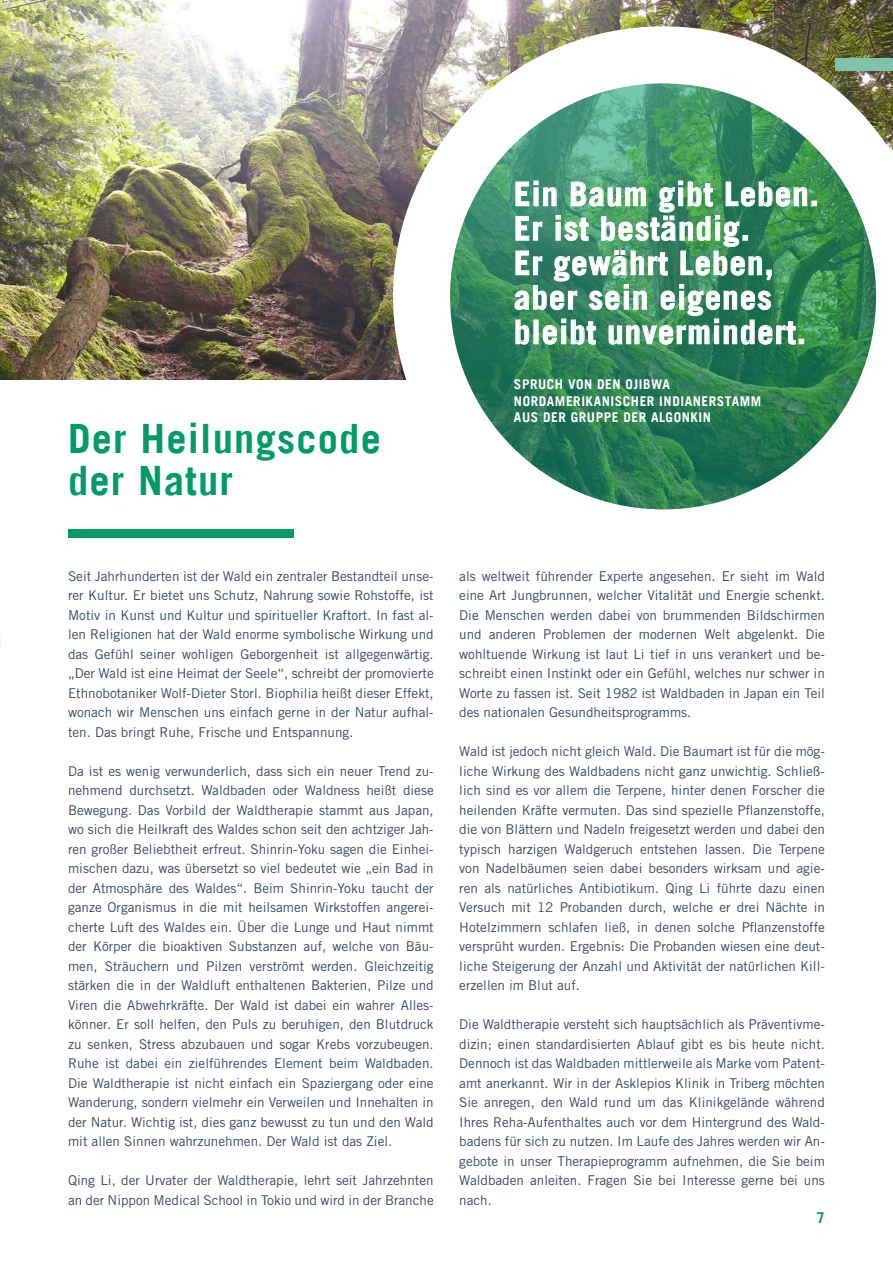
<style>
.page{position:relative;width:893px;height:1263px;background:#fff}
.page>*{position:absolute;margin:0;border:0;box-sizing:border-box;transform-origin:0 0}
.t1{font:700 40.5px "Trade Gothic LT Std";letter-spacing:.03em;color:#009b69}
.t2{font:700 33px/34.5px "Trade Gothic LT Std";letter-spacing:.03em;color:#fff}
.t3{font:700 15px "Trade Gothic LT Std";color:#009b69}
.t4{font:13.5px/19.5px "Trade Gothic LT Pro";color:#354a63;text-align:justify}
.t5{font:700 13.5px/16.5px "Trade Gothic LT Std";letter-spacing:.04em;color:#fff}
</style>
<div class="page">
<img style="left:0;top:0;width:893px;height:379px">
<img style="left:393px;top:26px;width:500px;height:484px">
<svg style="left:514px;top:181px;width:303px;height:164px"></svg>
<div style="left:68px;top:529px;width:225px;height:9px;background:#009b69"></div>
<div style="left:835px;top:58px;width:58px;height:13px;background:#80c2aa"></div>
<p class="t1" style="left:68px;top:414px;width:314px">Der Heilungscode</p>
<p class="t1" style="left:68px;top:456px;width:166px">der Natur</p>
<p class="t2" style="left:514px;top:176px;width:306px">Ein Baum gibt Leben.<br>Er ist beständig.</p>
<p class="t2" style="left:514px;top:245px;width:261px">Er gewährt Leben,</p>
<p class="t2" style="left:514px;top:280px;width:293px">aber sein eigenes bleibt unvermindert.</p>
<p class="t5" style="left:514px;top:376px;width:249px">SPRUCH VON DEN OJIBWA<br>NORDAMERIKANISCHER INDIANERSTAMM<br>AUS DER GRUPPE DER ALGONKIN</p>
<p class="t4" style="left:68px;top:566px;width:367px">Seit Jahrhunderten ist der Wald ein zentraler Bestandteil unse&shy;rer Kultur. Er bietet uns Schutz, Nahrung sowie Rohstoffe, ist Motiv in Kunst und Kultur und spiritueller Kraftort. In fast al&shy;len Religionen hat der Wald enorme symbolische Wirkung und das Gefühl seiner wohligen Geborgenheit ist allgegenwärtig. „Der Wald ist eine Heimat der Seele“, schreibt der promovierte Ethnobotaniker Wolf-Dieter Storl. Biophilia heißt dieser Effekt, wonach wir Menschen uns einfach gerne in der Natur aufhal&shy;ten. Das bringt Ruhe, Frische und Entspannung.</p>
<p class="t4" style="left:68px;top:761px;width:367px">Da ist es wenig verwunderlich, dass sich ein neuer Trend zu&shy;nehmend durchsetzt. Waldbaden oder Waldness heißt diese Bewegung. Das Vorbild der Waldtherapie stammt aus Japan, wo sich die Heilkraft des Waldes schon seit den achtziger Jah&shy;ren großer Beliebtheit erfreut. Shinrin-Yoku sagen die Einhei&shy;mischen dazu, was übersetzt so viel bedeutet wie „ein Bad in der Atmosphäre des Waldes“. Beim Shinrin-Yoku taucht der ganze Organismus in die mit heilsamen Wirkstoffen angerei&shy;cherte Luft des Waldes ein. Über die Lunge und Haut nimmt der Körper die bioaktiven Substanzen auf, welche von Bäu&shy;men, Sträuchern und Pilzen verströmt werden. Gleichzeitig stärken die in der Waldluft enthaltenen Bakterien, Pilze und Viren die Abwehrkräfte. Der Wald ist dabei ein wahrer Alles&shy;könner. Er soll helfen, den Puls zu beruhigen, den Blutdruck zu senken, Stress abzubauen und sogar Krebs vorzubeugen.<br>Ruhe ist dabei ein zielführendes Element beim Waldbaden.<br>Die Waldtherapie ist nicht einfach ein Spaziergang oder eine Wanderung, sondern vielmehr ein Verweilen und Innehalten in der Natur. Wichtig ist, dies ganz bewusst zu tun und den Wald mit allen Sinnen wahrzunehmen. Der Wald ist das Ziel.</p>
<p class="t4" style="left:68px;top:1170px;width:367px">Qing Li, der Urvater der Waldtherapie, lehrt seit Jahrzehnten an der Nippon Medical School in Tokio und wird in der Branche</p>
<p class="t4" style="left:459px;top:566px;width:367px">als weltweit führender Experte angesehen. Er sieht im Wald eine Art Jungbrunnen, welcher Vitalität und Energie schenkt.<br>Die Menschen werden dabei von brummenden Bildschirmen und anderen Problemen der modernen Welt abgelenkt. Die wohltuende Wirkung ist laut Li tief in uns verankert und be&shy;schreibt einen Instinkt oder ein Gefühl, welches nur schwer in Worte zu fassen ist. Seit 1982 ist Waldbaden in Japan ein Teil des nationalen Gesundheitsprogramms.</p>
<p class="t4" style="left:459px;top:741px;width:367px">Wald ist jedoch nicht gleich Wald. Die Baumart ist für die mög&shy;liche Wirkung des Waldbadens nicht ganz unwichtig. Schließ&shy;lich sind es vor allem die Terpene, hinter denen Forscher die heilenden Kräfte vermuten. Das sind spezielle Pflanzenstoffe, die von Blättern und Nadeln freigesetzt werden und dabei den typisch harzigen Waldgeruch entstehen lassen. Die Terpene von Nadelbäumen seien dabei besonders wirksam und agie&shy;ren als natürliches Antibiotikum. Qing Li führte dazu einen Versuch mit 12 Probanden durch, welche er drei Nächte in Hotelzimmern schlafen ließ, in denen solche Pflanzenstoffe versprüht wurden. Ergebnis: Die Probanden wiesen eine deut&shy;liche Steigerung der Anzahl und Aktivität der natürlichen Kill&shy;erzellen im Blut auf.</p>
<p class="t4" style="left:459px;top:1014px;width:367px">Die Waldtherapie versteht sich hauptsächlich als Präventivme&shy;dizin; einen standardisierten Ablauf gibt es bis heute nicht.<br>Dennoch ist das Waldbaden mittlerweile als Marke vom Patent&shy;amt anerkannt. Wir in der Asklepios Klinik in Triberg möchten Sie anregen, den Wald rund um das Klinikgelände während Ihres Reha-Aufenthaltes auch vor dem Hintergrund des Wald&shy;badens für sich zu nutzen. Im Laufe des Jahres werden wir An&shy;gebote in unser Therapieprogramm aufnehmen, die Sie beim Waldbaden anleiten. Fragen Sie bei Interesse gerne bei uns nach.</p>
<p class="t3" style="left:817px;top:1208px;width:10px">7</p>
</div>
